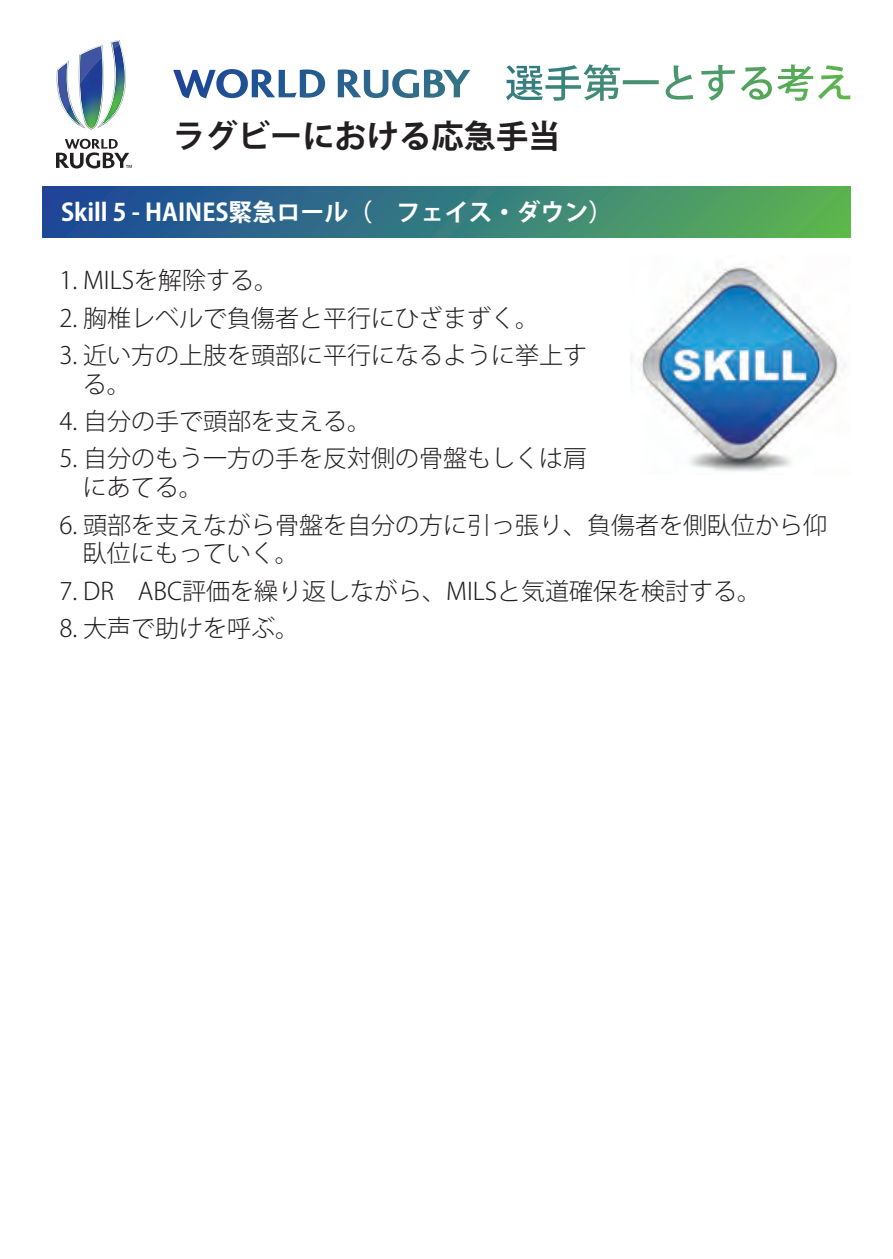
<style>
.page{position:relative;width:893px;height:1259px;background:#fff}
.page>*{position:absolute;margin:0;border:0;box-sizing:border-box;transform-origin:0 0}
.t1{font:700 32.4px "Koz Go Pro";color:#231f20}
.t2{font:300 24px/28.8px "Koz Go Pro";color:#231f20}
.t3{font:700 24px "Koz Go Pro";color:#fff}
</style>
<div class="page">
<svg style="left:56px;top:40px;width:70px;height:90px"></svg>
<svg style="left:56px;top:139px;width:76px;height:29px"></svg>
<div style="left:43px;top:187px;width:807px;height:50px;background:linear-gradient(to right,#1745a0,#5ab357)"></div>
<img style="left:631px;top:266px;width:215px;height:206px">
<svg style="left:173px;top:65px;width:369px;height:33px"></svg>
<h1 class="t1" style="left:173px;top:115px;width:389px">ラグビーにおける応急手当</h1>
<p class="t3" style="left:61px;top:197px;width:553px">Skill 5 - HAINES緊急ロール（　フェイス・ダウン）</p>
<p class="t2" style="left:60px;top:266px;width:220px">1. MILSを解除する。</p>
<p class="t2" style="left:60px;top:304px;width:481px">2. 胸椎レベルで負傷者と平行にひざまずく。</p>
<p class="t2" style="left:83px;top:341px;width:506px;text-indent:-23px">3. 近い方の上肢を頭部に平行になるように挙上する。</p>
<p class="t2" style="left:60px;top:407px;width:313px">4. 自分の手で頭部を支える。</p>
<p class="t2" style="left:83px;top:444px;width:506px;text-indent:-23px">5. 自分のもう一方の手を反対側の骨盤もしくは肩にあてる。</p>
<p class="t2" style="left:83px;top:510px;width:746px;text-indent:-23px">6. 頭部を支えながら骨盤を自分の方に引っ張り、負傷者を側臥位から仰臥位にもっていく。</p>
<p class="t2" style="left:60px;top:576px;width:703px">7. DR ABC評価を繰り返しながら、MILSと気道確保を検討する。</p>
<p class="t2" style="left:60px;top:614px;width:241px">8. 大声で助けを呼ぶ。</p>
</div>
